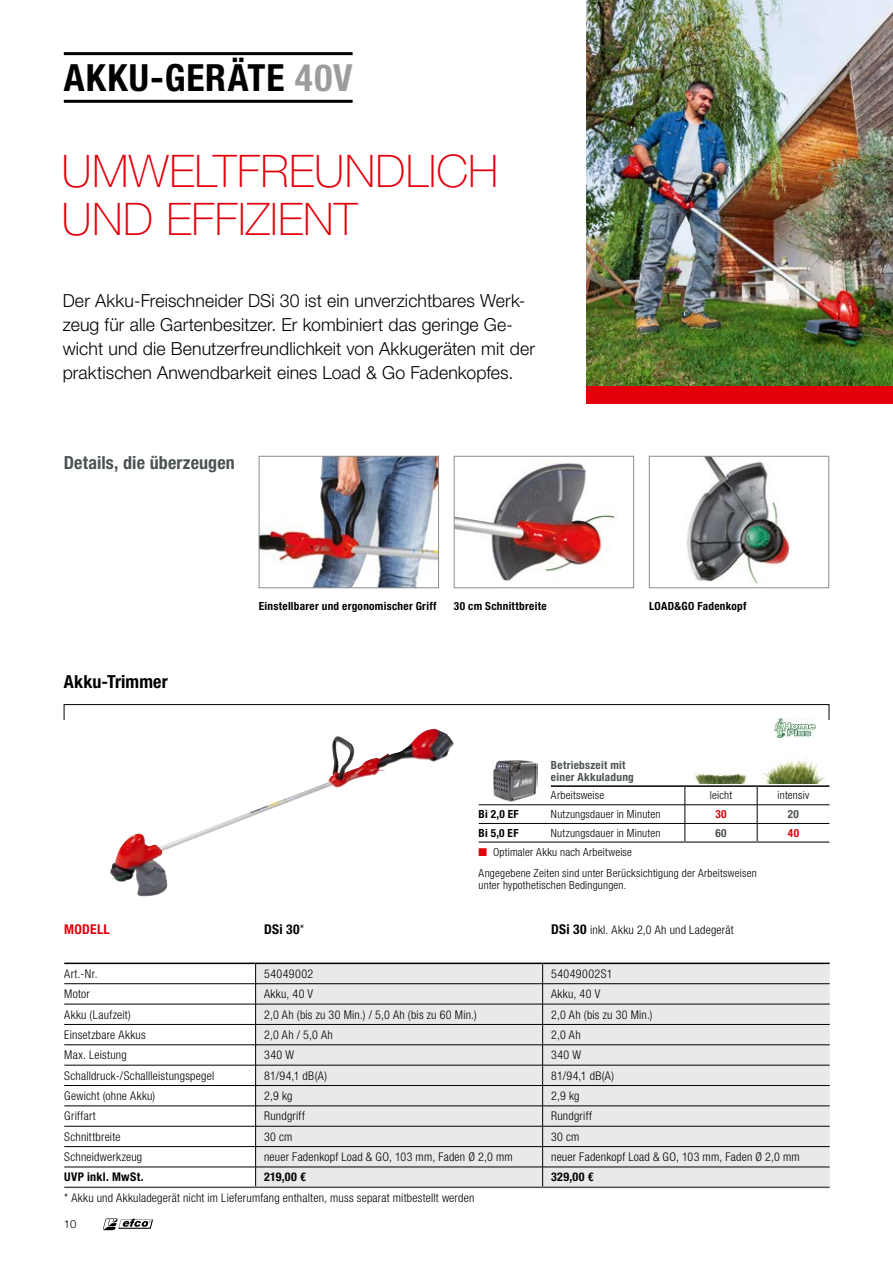
<style>
.page{position:relative;width:893px;height:1263px;background:#fff}
.page>*{position:absolute;margin:0;border:0;box-sizing:border-box;transform-origin:0 0}
.t1{font:100 45px/48px "Helvetica Neue LT Std";letter-spacing:.005em;color:#e3000b}
.t2{font:700 condensed 37.5px "Helvetica Neue LT Pro";letter-spacing:.03em;color:#000}
.t3{font:300 18px/24px "Helvetica Neue LT Pro";letter-spacing:.005em;color:#000}
.t4{font:700 condensed 18px "Helvetica Neue LT Pro";letter-spacing:.01em;color:#4c5355}
.t5{font:700 condensed 18px "Helvetica Neue LT Pro";letter-spacing:.01em;color:#000}
.t6{font:700 condensed 13.5px "Helvetica Neue LT Pro";letter-spacing:.02em;color:#e3000b}
.t7{font:700 condensed 13.5px "Helvetica Neue LT Pro";color:#000}
.t8{font:300 condensed 12px "Helvetica Neue LT Pro";letter-spacing:.02em;color:#000}
.t9{font:700 condensed 12px "Helvetica Neue LT Pro";letter-spacing:.03em;color:#000}
.t10{font:300 condensed 12px "Helvetica Neue LT Pro";letter-spacing:.04em;color:#000}
.t11{font:300 condensed 11.25px/20.5px "Helvetica Neue LT Pro";letter-spacing:.02em;color:#000}
.t12{font:700 condensed 11.25px "Helvetica Neue LT Pro";letter-spacing:.025em;color:#000}
.t13{font:700 condensed 11.25px/12px "Helvetica Neue LT Pro";letter-spacing:.025em;color:#4c5355}
.t14{font:700 condensed 11.25px "Helvetica Neue LT Pro";color:#e3000b}
.t15{font:300 11.25px "Helvetica Neue LT Pro";color:#000}
.s1{color:#9c9c9d}
.s2{color:#e3000b}
.s3{font-weight:300}
.s4{font-weight:700;font-size:13.5px}
</style>
<div class="page">
<hr style="left:64px;top:52px;width:289px;height:3px;background:#000">
<hr style="left:64px;top:100px;width:289px;height:3px;background:#000">
<img style="left:110px;top:729px;width:323px;height:168px">
<div style="left:256px;top:964px;width:574px;height:222px;background:#e9e9ea"></div>
<hr style="left:64px;top:983px;width:192px;height:1px;background:#000">
<hr style="left:64px;top:1004px;width:192px;height:1px;background:#000">
<hr style="left:256px;top:1004px;width:287px;height:1px;background:#000">
<hr style="left:543px;top:1004px;width:287px;height:1px;background:#000">
<hr style="left:64px;top:1024px;width:192px;height:1px;background:#000">
<hr style="left:64px;top:1044px;width:192px;height:1px;background:#000">
<hr style="left:64px;top:1065px;width:192px;height:1px;background:#000">
<hr style="left:64px;top:1085px;width:192px;height:1px;background:#000">
<hr style="left:256px;top:1085px;width:287px;height:1px;background:#000">
<hr style="left:543px;top:1085px;width:287px;height:1px;background:#000">
<hr style="left:64px;top:1105px;width:192px;height:1px;background:#000">
<hr style="left:256px;top:1105px;width:287px;height:1px;background:#000">
<hr style="left:543px;top:1105px;width:287px;height:1px;background:#000">
<hr style="left:64px;top:1126px;width:192px;height:1px;background:#000">
<hr style="left:256px;top:1126px;width:287px;height:1px;background:#000">
<hr style="left:543px;top:1126px;width:287px;height:1px;background:#000">
<hr style="left:64px;top:1146px;width:192px;height:1px;background:#000">
<hr style="left:256px;top:1146px;width:287px;height:1px;background:#000">
<hr style="left:543px;top:1146px;width:287px;height:1px;background:#000">
<hr style="left:64px;top:1167px;width:192px;height:1px;background:#000">
<hr style="left:256px;top:1167px;width:287px;height:1px;background:#000">
<hr style="left:543px;top:1167px;width:287px;height:1px;background:#000">
<hr style="left:256px;top:983px;width:287px;height:1px;background:#000">
<hr style="left:543px;top:983px;width:287px;height:1px;background:#000">
<hr style="left:256px;top:1024px;width:287px;height:1px;background:#000">
<hr style="left:543px;top:1024px;width:287px;height:1px;background:#000">
<hr style="left:256px;top:1044px;width:287px;height:1px;background:#000">
<hr style="left:543px;top:1044px;width:287px;height:1px;background:#000">
<hr style="left:256px;top:1065px;width:287px;height:1px;background:#000">
<hr style="left:543px;top:1065px;width:287px;height:1px;background:#000">
<hr style="left:64px;top:962px;width:192px;height:2px;background:#000">
<hr style="left:256px;top:962px;width:287px;height:2px;background:#000">
<hr style="left:543px;top:962px;width:287px;height:2px;background:#000">
<svg style="left:255px;top:964px;width:1px;height:222px"></svg>
<svg style="left:542px;top:964px;width:1px;height:222px"></svg>
<hr style="left:64px;top:1186px;width:192px;height:2px;background:#4c5355">
<hr style="left:256px;top:1186px;width:287px;height:2px;background:#4c5355">
<hr style="left:543px;top:1186px;width:287px;height:2px;background:#4c5355">
<div style="left:64px;top:704px;width:765px;height:16px;border:1px solid #000"></div>
<img style="left:774px;top:718px;width:41px;height:19px">
<img style="left:261px;top:458px;width:176px;height:128px">
<div style="left:259px;top:456px;width:180px;height:132px;border:1px solid #8a8d8f"></div>
<img style="left:686px;top:458px;width:104px;height:126px">
<div style="left:649px;top:456px;width:180px;height:132px;border:1px solid #8a8d8f"></div>
<img style="left:456px;top:462px;width:159px;height:119px">
<div style="left:454px;top:456px;width:180px;height:132px;border:1px solid #8a8d8f"></div>
<img style="left:587px;top:0;width:306px;height:386px">
<div style="left:587px;top:386px;width:306px;height:17px;background:#e3000b"></div>
<hr style="left:479px;top:804px;width:72px;height:1px;background:#000">
<hr style="left:551px;top:804px;width:134px;height:1px;background:#000">
<hr style="left:479px;top:823px;width:72px;height:1px;background:#000">
<hr style="left:551px;top:823px;width:134px;height:1px;background:#000">
<hr style="left:685px;top:823px;width:72px;height:1px;background:#000">
<hr style="left:757px;top:823px;width:72px;height:1px;background:#000">
<hr style="left:685px;top:804px;width:72px;height:1px;background:#000">
<hr style="left:757px;top:804px;width:72px;height:1px;background:#000">
<hr style="left:551px;top:785px;width:134px;height:2px;background:#000">
<hr style="left:685px;top:785px;width:72px;height:2px;background:#000">
<hr style="left:757px;top:785px;width:72px;height:2px;background:#000">
<svg style="left:685px;top:787px;width:1px;height:54px"></svg>
<svg style="left:757px;top:787px;width:1px;height:54px"></svg>
<hr style="left:479px;top:841px;width:72px;height:2px;background:#4c5355">
<hr style="left:551px;top:841px;width:134px;height:2px;background:#4c5355">
<hr style="left:685px;top:841px;width:72px;height:2px;background:#4c5355">
<hr style="left:757px;top:841px;width:72px;height:2px;background:#4c5355">
<img style="left:492px;top:760px;width:45px;height:41px">
<img style="left:695px;top:773px;width:52px;height:11px">
<img style="left:762px;top:759px;width:63px;height:25px">
<svg style="left:103px;top:1218px;width:50px;height:12px"></svg>
<h2 class="t2" style="left:64px;top:56px;width:290px">AKKU-GERÄTE <span class="s1">40V</span></h2>
<h1 class="t1" style="left:62px;top:147px;width:438px">UMWELTFREUNDLICH<br>UND EFFIZIENT</h1>
<p class="t3" style="left:63px;top:288px;width:474px">Der Akku-Freischneider DSi 30 ist ein unverzichtbares Werk&shy;zeug für alle Gartenbesitzer. Er kombiniert das geringe Ge&shy;wicht und die Benutzerfreundlichkeit von Akkugeräten mit der praktischen Anwendbarkeit eines Load &amp; Go Fadenkopfes.</p>
<h3 class="t4" style="left:64px;top:452px;width:173px">Details, die überzeugen</h3>
<h3 class="t5" style="left:64px;top:671px;width:105px">Akku-Trimmer</h3>
<p class="t12" style="left:259px;top:600px;width:179px">Einstellbarer und ergonomischer Griff</p>
<p class="t12" style="left:454px;top:600px;width:94px">30 cm Schnittbreite</p>
<p class="t12" style="left:649px;top:600px;width:99px">LOAD&amp;GO Fadenkopf</p>
<p class="t13" style="left:551px;top:759px;width:84px">Betriebszeit mit einer Akkuladung</p>
<p class="t11" style="left:551px;top:785px;width:55px">Arbeitsweise</p>
<p class="t11" style="left:710px;top:785px;width:24px">leicht</p>
<p class="t11" style="left:778px;top:785px;width:33px">intensiv</p>
<p class="t12" style="left:479px;top:807px;width:42px">Bi 2,0 EF</p>
<p class="t11" style="left:551px;top:804px;width:111px">Nutzungsdauer in Minuten</p>
<p class="t14" style="left:715px;top:807px;width:13px">30</p>
<p class="t13" style="left:788px;top:808px;width:13px">20</p>
<p class="t12" style="left:479px;top:826px;width:41px">Bi 5,0 EF</p>
<p class="t11" style="left:551px;top:822px;width:111px">Nutzungsdauer in Minuten</p>
<p class="t13" style="left:715px;top:827px;width:13px">60</p>
<p class="t14" style="left:788px;top:826px;width:13px">40</p>
<p class="t11" style="left:479px;top:842px;width:280px"><span class="s2">■</span> Optimaler Akku nach Arbeitweise<br>Angegebene Zeiten sind unter Berücksichtigung der Arbeitsweisen</p>
<p class="t11" style="left:479px;top:874px;width:149px">unter hypothetischen Bedingungen.</p>
<p class="t6" style="left:64px;top:921px;width:47px">MODELL</p>
<p class="t7" style="left:264px;top:921px;width:42px">DSi 30<span class="s3">*</span></p>
<p class="t8" style="left:551px;top:923px;width:184px"><span class="s4">DSi 30</span> inkl. Akku 2,0 Ah und Ladegerät</p>
<p class="t8" style="left:64px;top:967px;width:35px">Art.-Nr.</p>
<p class="t10" style="left:264px;top:967px;width:51px">54049002</p>
<p class="t10" style="left:551px;top:967px;width:63px">54049002S1</p>
<p class="t8" style="left:64px;top:987px;width:27px">Motor</p>
<p class="t8" style="left:264px;top:987px;width:51px">Akku, 40 V</p>
<p class="t8" style="left:551px;top:987px;width:51px">Akku, 40 V</p>
<p class="t8" style="left:64px;top:1007px;width:68px">Akku (Laufzeit)</p>
<p class="t8" style="left:264px;top:1007px;width:214px">2,0 Ah (bis zu 30 Min.) / 5,0 Ah (bis zu 60 Min.)</p>
<p class="t8" style="left:551px;top:1007px;width:103px">2,0 Ah (bis zu 30 Min.)</p>
<p class="t8" style="left:64px;top:1028px;width:83px">Einsetzbare Akkus</p>
<p class="t8" style="left:264px;top:1028px;width:70px">2,0 Ah / 5,0 Ah</p>
<p class="t8" style="left:551px;top:1028px;width:31px">2,0 Ah</p>
<p class="t8" style="left:64px;top:1048px;width:64px">Max. Leistung</p>
<p class="t8" style="left:264px;top:1048px;width:32px">340 W</p>
<p class="t8" style="left:551px;top:1048px;width:32px">340 W</p>
<p class="t8" style="left:64px;top:1068px;width:151px">Schalldruck-/Schallleistungspegel</p>
<p class="t8" style="left:264px;top:1068px;width:65px">81/94,1 dB(A)</p>
<p class="t8" style="left:551px;top:1068px;width:65px">81/94,1 dB(A)</p>
<p class="t8" style="left:64px;top:1089px;width:93px">Gewicht (ohne Akku)</p>
<p class="t8" style="left:264px;top:1089px;width:30px">2,9 kg</p>
<p class="t8" style="left:551px;top:1089px;width:30px">2,9 kg</p>
<p class="t8" style="left:64px;top:1109px;width:33px">Griffart</p>
<p class="t8" style="left:264px;top:1109px;width:42px">Rundgriff</p>
<p class="t8" style="left:551px;top:1109px;width:42px">Rundgriff</p>
<p class="t8" style="left:64px;top:1129px;width:58px">Schnittbreite</p>
<p class="t8" style="left:264px;top:1129px;width:30px">30 cm</p>
<p class="t8" style="left:551px;top:1129px;width:30px">30 cm</p>
<p class="t8" style="left:64px;top:1150px;width:79px">Schneidwerkzeug</p>
<p class="t8" style="left:264px;top:1150px;width:250px">neuer Fadenkopf Load &amp; GO, 103 mm, Faden Ø 2,0 mm</p>
<p class="t8" style="left:551px;top:1150px;width:250px">neuer Fadenkopf Load &amp; GO, 103 mm, Faden Ø 2,0 mm</p>
<p class="t9" style="left:64px;top:1170px;width:81px">UVP inkl. MwSt.</p>
<p class="t9" style="left:264px;top:1170px;width:43px">219,00 €</p>
<p class="t9" style="left:551px;top:1170px;width:44px">329,00 €</p>
<p class="t8" style="left:64px;top:1191px;width:412px">* Akku und Akkuladegerät nicht im Lieferumfang enthalten, muss separat mitbestellt werden</p>
<p class="t15" style="left:64px;top:1217px;width:14px">10</p>
</div>
